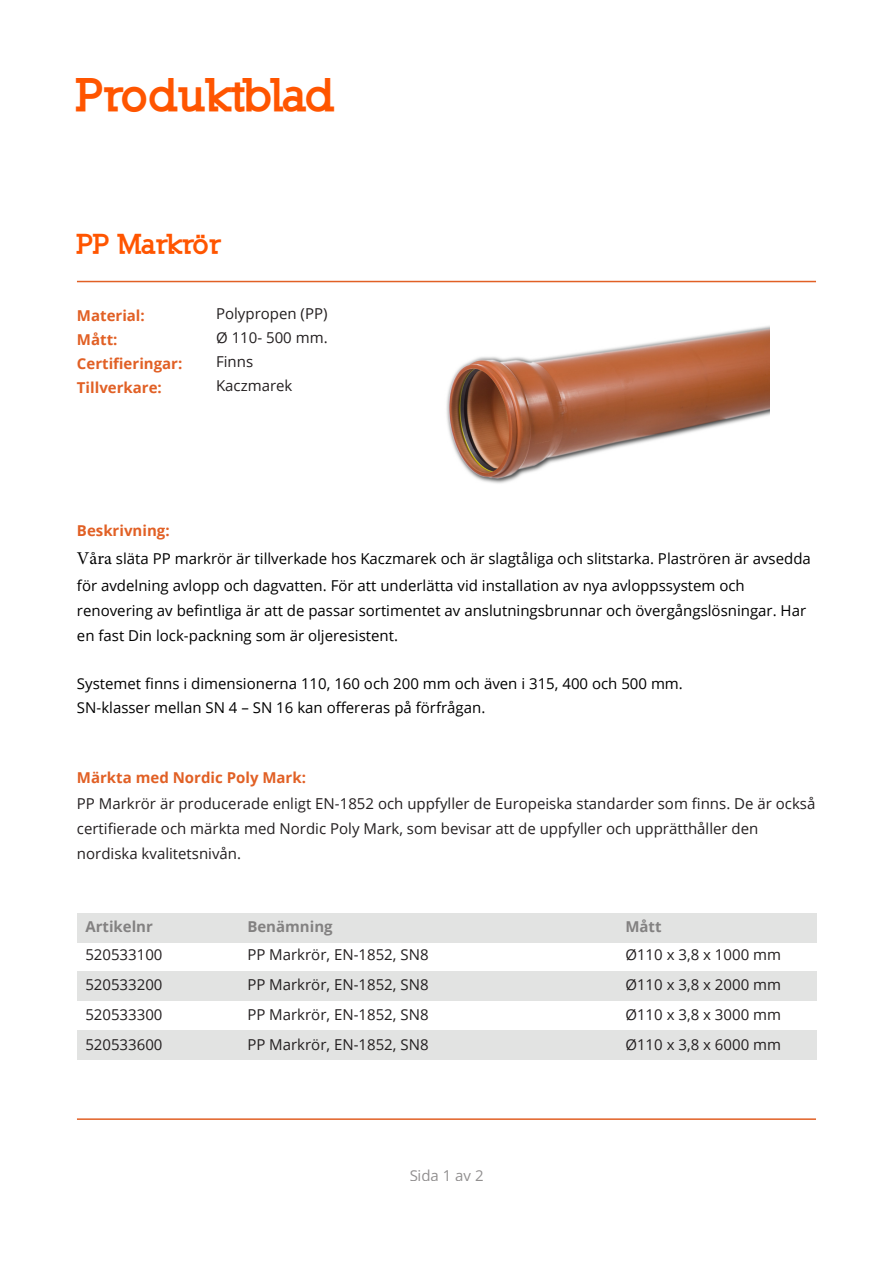
<style>
.page{position:relative;width:893px;height:1263px;background:#fff}
.page>*{position:absolute;margin:0;border:0;box-sizing:border-box;transform-origin:0 0}
.t1{font:900 45px "Nilland";letter-spacing:-.01em;color:#f50}
.t2{font:900 27px "Nilland";color:#f50}
.t3{font:15px/27.5px "Open Sans";color:#000}
.t4{font:15px/24px "Open Sans";color:#231f20}
.t5{font:700 15px/24px "Open Sans";color:#e16025}
.t6{font:700 15px "Open Sans";color:#231f20}
.s1{font-weight:700;color:#e16025}
.s2{font-family:"Minion Pro";font-size:18px}
</style>
<div class="page">
<hr style="left:77px;top:281px;width:739px;height:1px;background:#e16025">
<hr style="left:77px;top:1118px;width:739px;height:2px;background:#e16025">
<div style="left:77px;top:914px;width:739px;height:28px;background:#e2e3e2"></div>
<div style="left:77px;top:972px;width:739px;height:29px;background:#e2e3e2"></div>
<div style="left:77px;top:1030px;width:739px;height:29px;background:#e2e3e2"></div>
<img style="left:446px;top:326px;width:323px;height:158px">
<h1 class="t1" style="left:77px;top:66px;width:260px">Produktblad</h1>
<h2 class="t2" style="left:77px;top:227px;width:146px">PP Markrör</h2>
<p class="t5" style="left:77px;top:303px;width:107px">Material:<br>Mått:<br>Certifieringar:<br>Tillverkare:</p>
<p class="t4" style="left:216px;top:301px;width:113px">Polypropen (PP)<br>Ø 110- 500 mm.<br>Finns<br>Kaczmarek</p>
<p class="t3" style="left:77px;top:516px;width:735px"><span class="s1">Beskrivning:<br></span><span class="s2">Våra</span> släta PP markrör är tillverkade hos Kaczmarek och är slagtåliga och slitstarka. Plaströren är avsedda för avdelning avlopp och dagvatten. För att underlätta vid installation av nya avloppssystem och</p>
<p class="t3" style="left:77px;top:597px;width:731px;line-height:25px">renovering av befintliga är att de passar sortimentet av anslutningsbrunnar och övergångslösningar. Har en fast Din lock-packning som är oljeresistent.</p>
<p class="t3" style="left:77px;top:671px;width:607px;line-height:24px">Systemet finns i dimensionerna 110, 160 och 200 mm och även i 315, 400 och 500 mm.<br>SN-klasser mellan SN 4 – SN 16 kan offereras på förfrågan.</p>
<p class="t5" style="left:77px;top:765px;width:231px">Märkta med Nordic Poly Mark:</p>
<p class="t4" style="left:77px;top:790px;width:740px;line-height:25.2px">PP Markrör är producerade enligt EN-1852 och uppfyller de Europeiska standarder som finns. De är också certifierade och märkta med Nordic Poly Mark, som bevisar att de uppfyller och upprätthåller den nordiska kvalitetsnivån.</p>
<p class="t6" style="left:85px;top:916px;width:69px">Artikelnr</p>
<p class="t6" style="left:247px;top:916px;width:87px">Benämning</p>
<p class="t6" style="left:625px;top:916px;width:38px">Mått</p>
<p class="t4" style="left:85px;top:943px;width:79px">520533100</p>
<p class="t4" style="left:247px;top:943px;width:183px">PP Markrör, EN-1852, SN8</p>
<p class="t4" style="left:625px;top:943px;width:157px">Ø110 x 3,8 x 1000 mm</p>
<p class="t4" style="left:85px;top:972px;width:79px">520533200</p>
<p class="t4" style="left:247px;top:972px;width:183px">PP Markrör, EN-1852, SN8</p>
<p class="t4" style="left:625px;top:972px;width:157px">Ø110 x 3,8 x 2000 mm</p>
<p class="t4" style="left:85px;top:1002px;width:79px">520533300</p>
<p class="t4" style="left:247px;top:1002px;width:183px">PP Markrör, EN-1852, SN8</p>
<p class="t4" style="left:625px;top:1002px;width:157px">Ø110 x 3,8 x 3000 mm</p>
<p class="t4" style="left:85px;top:1032px;width:79px">520533600</p>
<p class="t4" style="left:247px;top:1032px;width:183px">PP Markrör, EN-1852, SN8</p>
<p class="t4" style="left:625px;top:1032px;width:157px">Ø110 x 3,8 x 6000 mm</p>
<p class="t4" style="left:409px;top:1163px;width:76px">Sida 1 av 2</p>
</div>
